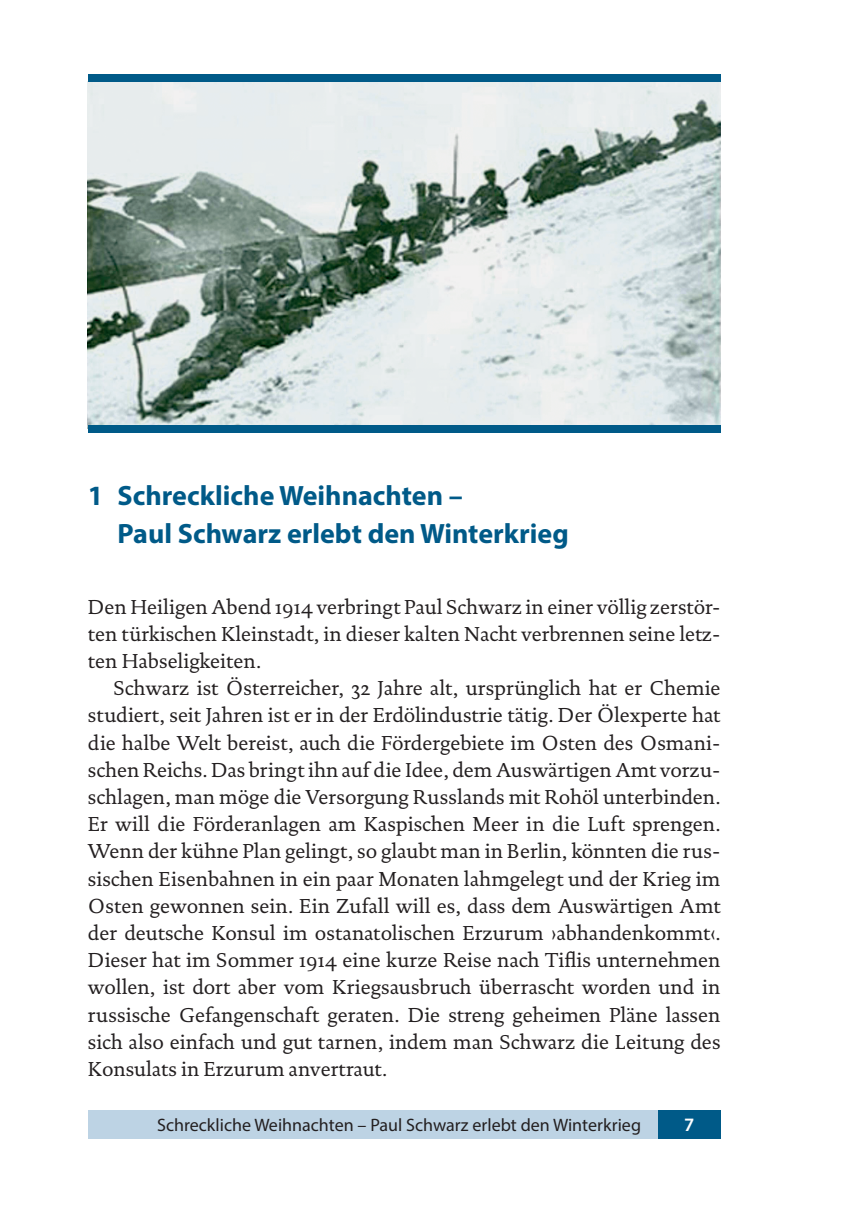
<style>
.page{position:relative;width:851px;height:1219px;background:#fff}
.page>*{position:absolute;margin:0;border:0;box-sizing:border-box;transform-origin:0 0}
.t1{font:700 28px/38px "Myriad Pro";color:#005a88}
.t2{font:20.4px/27.2px "Documenta 130408";color:#231f20;text-align:justify}
.t3{font:600 19px "Myriad Pro";color:#fff}
.t4{font:18px "Myriad Pro";color:#231f20}
</style>
<div class="page">
<div style="left:88px;top:1110px;width:632px;height:28px;background:#bdd3e4"></div>
<div style="left:658px;top:1110px;width:62px;height:28px;background:#005a88"></div>
<img style="left:88px;top:82px;width:632px;height:343px">
<div style="left:88px;top:75px;width:632px;height:7px;background:#005a88"></div>
<div style="left:88px;top:425px;width:632px;height:7px;background:#005a88"></div>
<h1 class="t1" style="left:117px;top:475px;width:452px;text-indent:-30px">1 Schreckliche Weihnachten –<br>Paul Schwarz erlebt den Winterkrieg</h1>
<p class="t2" style="left:88px;top:592px;width:634px">Den Heiligen Abend 1914 verbringt Paul Schwarz in einer völlig zerstör&shy;ten türkischen Kleinstadt, in dieser kalten Nacht verbrennen seine letz&shy;ten Habseligkeiten.</p>
<p class="t2" style="left:88px;top:674px;width:634px;text-indent:26px">Schwarz ist Österreicher, 32 Jahre alt, ursprünglich hat er Chemie studiert, seit Jahren ist er in der Erdölindustrie tätig. Der Ölexperte hat die halbe Welt bereist, auch die Fördergebiete im Osten des Osmani&shy;schen Reichs. Das bringt ihn auf die Idee, dem Auswärtigen Amt vorzu&shy;schlagen, man möge die Versorgung Russlands mit Rohöl unterbinden.<br>Er will die Förderanlagen am Kaspischen Meer in die Luft sprengen.<br>Wenn der kühne Plan gelingt, so glaubt man in Berlin, könnten die rus&shy;sischen Eisenbahnen in ein paar Monaten lahmgelegt und der Krieg im Osten gewonnen sein. Ein Zufall will es, dass dem Auswärtigen Amt der deutsche Konsul im ostanatolischen Erzurum ›abhandenkommt‹.<br>Dieser hat im Sommer 1914 eine kurze Reise nach Tiflis unternehmen wollen, ist dort aber vom Kriegsausbruch überrascht worden und in russische Gefangenschaft geraten. Die streng geheimen Pläne lassen sich also einfach und gut tarnen, indem man Schwarz die Leitung des Konsulats in Erzurum anvertraut.</p>
<p class="t4" style="left:157px;top:1113px;width:485px">Schreckliche Weihnachten – Paul Schwarz erlebt den Winterkrieg</p>
<p class="t3" style="left:684px;top:1112px;width:12px">7</p>
</div>
